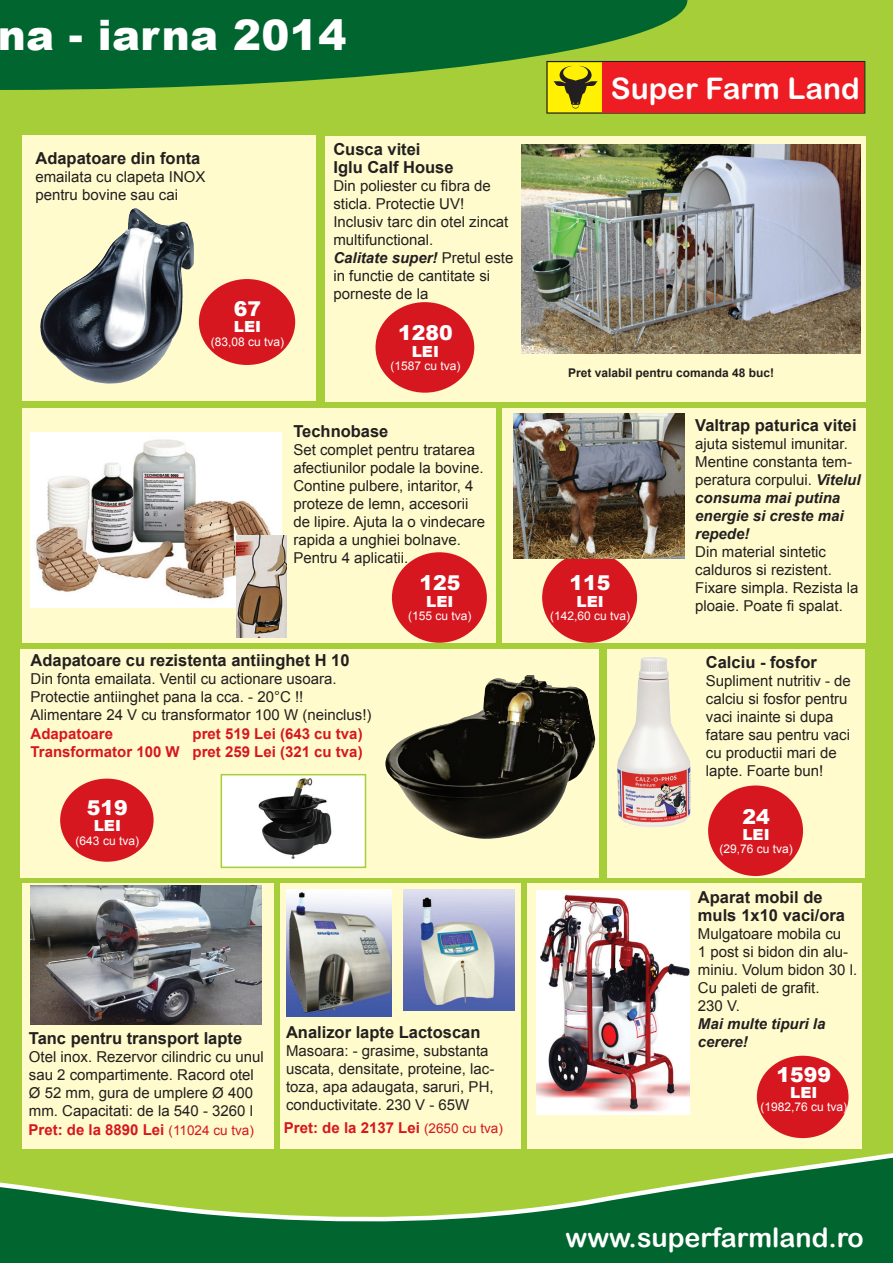
<style>
.page{position:relative;width:893px;height:1263px;background:#a6ce39}
.page>*{position:absolute;margin:0;border:0;box-sizing:border-box;transform-origin:0 0}
.t1{font:900 42px "Arial";letter-spacing:.01em;color:#fff}
.t2{font:29.85px "Arial Rounded MT Bold";color:#fff}
.t3{font:26.85px "Arial Rounded MT Bold";color:#fff}
.t4{font:900 20.4px "Arial";color:#fff}
.t5{font:700 16.5px/18px "Arial";color:#231f20}
.t6{font:900 15.3px "Arial";color:#fff}
.t7{font:15px/18px "Arial";color:#231f20}
.t8{font:700 15px/18px "Arial";color:#d7171f;text-align:right}
.t9{font:italic 700 15px/18px "Arial";color:#231f20}
.t10{font:12px "Arial";color:#fff}
.t11{font:700 12px "Arial";color:#231f20}
.s1{font-weight:700;font-style:italic}
.s2{font-weight:400;font-size:13.5px}
</style>
<div class="page">
<svg style="left:0;top:0;width:687px;height:90px;fill:#00652e"></svg>
<svg style="left:0;top:1153px;width:893px;height:110px"></svg>
<svg style="left:546px;top:61px;width:319px;height:53px;background:#e0391e"></svg>
<div style="left:502px;top:408px;width:363px;height:235px;background:#fffbcc"></div>
<div style="left:22px;top:408px;width:474px;height:235px;background:#fffbcc"></div>
<div style="left:22px;top:883px;width:252px;height:265px;background:#fffbcc"></div>
<div style="left:325px;top:136px;width:540px;height:266px;background:#fffbcc"></div>
<img style="left:522px;top:145px;width:339px;height:208px">
<div style="left:375px;top:302px;width:99px;height:91px;background:#d7171f;border-radius:50%"></div>
<div style="left:542px;top:552px;width:95px;height:91px;background:#d7171f;border-radius:50%"></div>
<div style="left:280px;top:883px;width:240px;height:265px;background:#fffbcc"></div>
<img style="left:31px;top:886px;width:231px;height:139px">
<div style="left:607px;top:649px;width:258px;height:228px;background:#fffbcc"></div>
<img style="left:286px;top:889px;width:106px;height:127px">
<img style="left:31px;top:433px;width:251px;height:174px">
<img style="left:237px;top:535px;width:50px;height:102px">
<div style="left:392px;top:552px;width:95px;height:91px;background:#d7171f;border-radius:50%"></div>
<img style="left:514px;top:413px;width:170px;height:145px">
<img style="left:617px;top:657px;width:74px;height:170px">
<div style="left:708px;top:785px;width:95px;height:91px;background:#d7171f;border-radius:50%"></div>
<div style="left:527px;top:883px;width:335px;height:265px;background:#fffbcc"></div>
<img style="left:536px;top:891px;width:153px;height:223px">
<div style="left:757px;top:1056px;width:91px;height:82px;background:#d7171f;border-radius:50%"></div>
<div style="left:21px;top:649px;width:578px;height:228px;background:#fffbcc"></div>
<div style="left:60px;top:779px;width:94px;height:83px;background:#d7171f;border-radius:50%"></div>
<img style="left:385px;top:675px;width:210px;height:165px">
<img style="left:224px;top:777px;width:139px;height:88px">
<div style="left:221px;top:774px;width:145px;height:94px;border:2px solid #a6ce39"></div>
<svg style="left:22px;top:136px;width:294px;height:265px;background:#d8d6b4"></svg>
<img style="left:75px;top:208px;width:59px;height:74px">
<div style="left:199px;top:279px;width:96px;height:86px;background:#d7171f;border-radius:50%"></div>
<img style="left:403px;top:889px;width:112px;height:122px">
<h1 class="t1" style="left:-2px;top:4px;width:350px">na - iarna 2014</h1>
<p class="t5" style="left:35px;top:149px;width:167px">Adapatoare din fonta</p>
<p class="t7" style="left:35px;top:167px;width:172px">emailata cu clapeta INOX pentru bovine sau cai</p>
<h3 class="t4" style="left:234px;top:294px;width:29px">67</h3>
<p class="t6" style="left:234px;top:316px;width:29px">LEI</p>
<p class="t10" style="left:211px;top:334px;width:75px">(83,08 cu tva)</p>
<p class="t5" style="left:333px;top:141px;width:122px">Cusca vitei<br>Iglu Calf House</p>
<p class="t7" style="left:333px;top:177px;width:182px">Din poliester cu fibra de sticla. Protectie UV!<br>Inclusiv tarc din otel zincat multifunctional.<br><span class="s1">Calitate super!</span> Pretul este in functie de cantitate si porneste de la</p>
<h3 class="t4" style="left:398px;top:318px;width:56px">1280</h3>
<p class="t6" style="left:412px;top:340px;width:29px">LEI</p>
<p class="t10" style="left:390px;top:358px;width:72px">(1587 cu tva)</p>
<p class="t5" style="left:293px;top:423px;width:97px">Technobase</p>
<p class="t7" style="left:293px;top:441px;width:193px">Set complet pentru tratarea afectiunilor podale la bovine.<br>Contine pulbere, intaritor, 4 proteze de lemn, accesorii de lipire. Ajuta la o vindecare rapida a unghiei bolnave.<br>Pentru 4 aplicatii.</p>
<h3 class="t4" style="left:419px;top:568px;width:42px">125</h3>
<p class="t6" style="left:426px;top:590px;width:29px">LEI</p>
<p class="t10" style="left:408px;top:608px;width:65px">(155 cu tva)</p>
<p class="t5" style="left:31px;top:652px;width:321px">Adapatoare cu rezistenta antiinghet H 10</p>
<p class="t7" style="left:31px;top:670px;width:342px">Din fonta emailata. Ventil cu actionare usoara.<br>Protectie antiinghet pana la cca. - 20°C !!<br>Alimentare 24 V cu transformator 100 W (neinclus!)</p>
<p class="t8" style="left:31px;top:725px;width:84px">Adapatoare</p>
<p class="t8" style="left:31px;top:725px;width:334px">pret 519 Lei (643 cu tva)<br>Transformator 100 W pret 259 Lei (321 cu tva)</p>
<h3 class="t4" style="left:87px;top:793px;width:42px">519</h3>
<p class="t6" style="left:94px;top:814px;width:29px">LEI</p>
<p class="t10" style="left:76px;top:832px;width:65px">(643 cu tva)</p>
<p class="t5" style="left:29px;top:1030px;width:215px">Tanc pentru transport lapte</p>
<p class="t7" style="left:29px;top:1048px;width:237px">Otel inox. Rezervor cilindric cu unul sau 2 compartimente. Racord otel<br>Ø 52 mm, gura de umplere Ø 400 mm. Capacitati: de la 540 - 3260 l</p>
<p class="t5" style="left:286px;top:1024px;width:196px">Analizor lapte Lactoscan</p>
<p class="t7" style="left:286px;top:1042px;width:210px">Masoara: - grasime, substanta uscata, densitate, proteine, lac&shy;toza, apa adaugata, saruri, PH, conductivitate. 230 V - 65W</p>
<p class="t8" style="left:29px;top:1122px;width:227px">Pret: de la 8890 Lei <span class="s2">(11024 cu tva)</span></p>
<p class="t8" style="left:284px;top:1119px;width:220px">Pret: de la 2137 Lei <span class="s2">(2650 cu tva)</span></p>
<h2 class="t2" style="left:611px;top:70px;width:250px">Super Farm Land</h2>
<p class="t11" style="left:568px;top:365px;width:208px">Pret valabil pentru comanda 48 buc!</p>
<h3 class="t4" style="left:570px;top:568px;width:42px">115</h3>
<p class="t6" style="left:576px;top:590px;width:29px">LEI</p>
<p class="t10" style="left:550px;top:608px;width:82px">(142,60 cu tva)</p>
<p class="t5" style="left:695px;top:417px;width:163px">Valtrap paturica vitei</p>
<p class="t7" style="left:695px;top:435px;width:167px">ajuta sistemul imunitar.<br>Mentine constanta tem&shy;peratura corpului. <span class="s1">Vitelul consuma mai putina energie si creste mai repede!</span></p>
<p class="t7" style="left:695px;top:543px;width:165px">Din material sintetic calduros si rezistent.<br>Fixare simpla. Rezista la ploaie. Poate fi spalat.</p>
<p class="t5" style="left:706px;top:654px;width:112px">Calciu - fosfor</p>
<p class="t7" style="left:706px;top:672px;width:147px">Supliment nutritiv - de calciu si fosfor pentru vaci inainte si dupa fatare sau pentru vaci cu productii mari de lapte. Foarte bun!</p>
<h3 class="t4" style="left:742px;top:801px;width:29px">24</h3>
<p class="t6" style="left:742px;top:823px;width:29px">LEI</p>
<p class="t10" style="left:719px;top:841px;width:75px">(29,76 cu tva)</p>
<p class="t5" style="left:698px;top:888px;width:149px">Aparat mobil de muls 1x10 vaci/ora</p>
<p class="t7" style="left:698px;top:925px;width:161px">Mulgatoare mobila cu<br>1 post si bidon din alu&shy;miniu. Volum bidon 30 l.<br>Cu paleti de grafit.<br>230 V.</p>
<p class="t9" style="left:698px;top:1015px;width:129px">Mai multe tipuri la cerere!</p>
<h3 class="t4" style="left:777px;top:1059px;width:56px">1599</h3>
<p class="t6" style="left:790px;top:1081px;width:29px">LEI</p>
<p class="t10" style="left:760px;top:1099px;width:88px">(1982,76 cu tva)</p>
<h3 class="t3" style="left:566px;top:1221px;width:300px">www.superfarmland.ro</h3>
</div>
